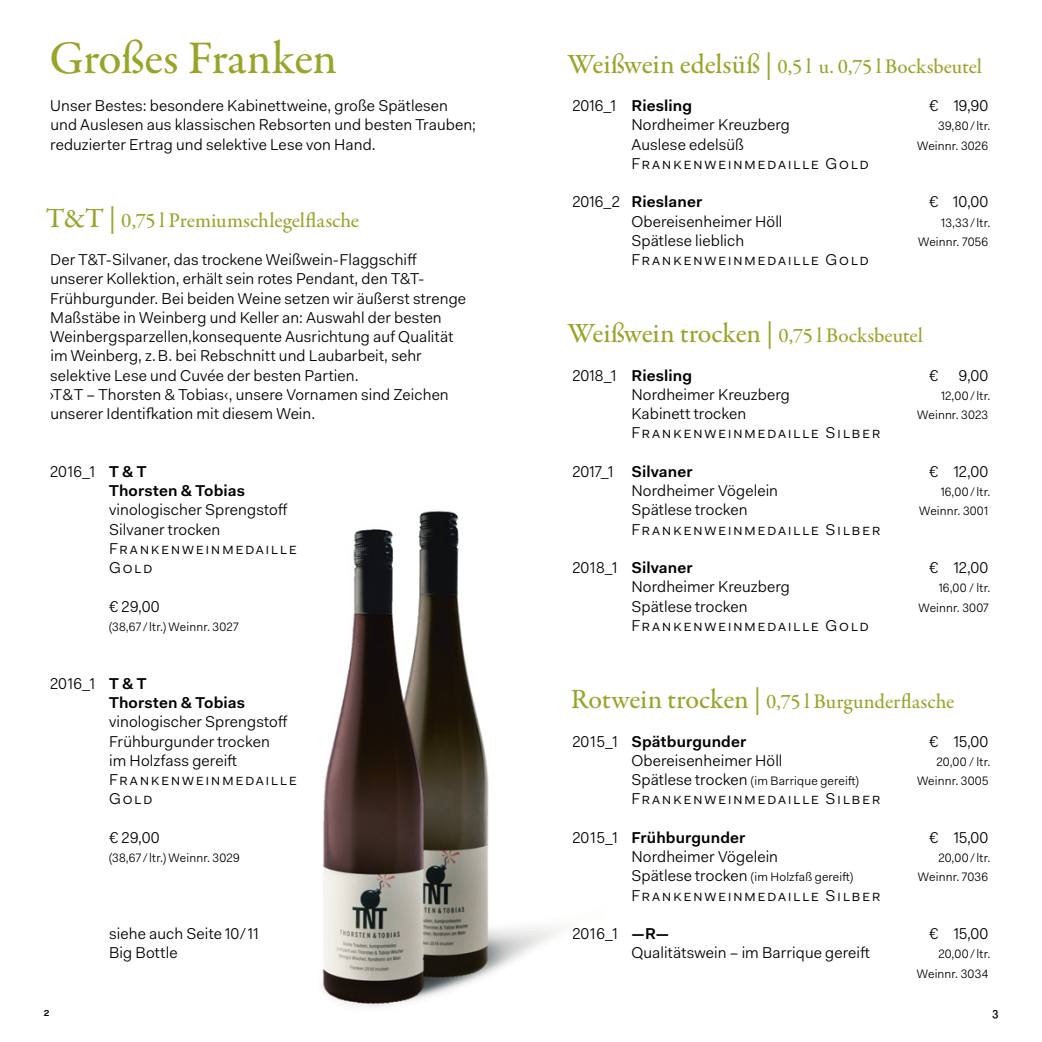
<style>
.page{position:relative;width:1042px;height:1042px;background:#fff}
.page>*{position:absolute;margin:0;border:0;box-sizing:border-box;transform-origin:0 0}
.t1{font:500 47.25px "Garamond Premr Pro";letter-spacing:-.015em;color:#99a429}
.t2{font:500 28px "Garamond Premr Pro";color:#99a429}
.t3{font:500 21px "Garamond Premr Pro";color:#99a429}
.t4{font:15.75px/19.2px "Fakt Pro Blond";letter-spacing:.01em;color:#000}
.t5{font:600 15.75px "Fakt Pro";letter-spacing:.01em;color:#000}
.t6{font:15.75px "Fakt Pro Blond";letter-spacing:.095em;color:#000}
.t7{font:15.75px "Fakt Pro Blond";letter-spacing:.1em;color:#000}
.t8{font:15.75px/19.2px "Fakt Pro Blond";letter-spacing:.075em;color:#000}
.t9{font:12.25px/19.2px "Fakt Pro Blond";letter-spacing:.015em;color:#000;text-align:right}
.t10{font:500 12.25px "Fakt Sm Con Pro";color:#000}
.s1{font-size:28px}
.s2{font-family:"Fakt Pro";font-weight:600}
.s3{font-family:"Fakt Pro Blond";font-weight:400}
.s4{font-size:21px}
.s5{font-size:15.75px}
</style>
<div class="page">
<img style="left:321px;top:510px;width:244px;height:497px">
<h1 class="t1" style="left:49px;top:29px;width:289px">Großes Franken</h1>
<p class="t4" style="left:50px;top:96px;width:427px">Unser Bestes: besondere Kabinettweine, große Spätlesen und Auslesen aus klassischen Rebsorten und besten Trauben; reduzierter Ertrag und selektive Lese von Hand.</p>
<h3 class="t3" style="left:46px;top:207px;width:315px"><span class="s1">T&amp;T |</span> 0,75 l Premiumschlegelflasche</h3>
<p class="t4" style="left:49px;top:250px;width:418px">Der T&amp;T-Silvaner, das trockene Weißwein-Flaggschiff unserer Kollektion, erhält sein rotes Pendant, den T&amp;T-Frühburgunder. Bei beiden Weine setzen wir äußerst strenge Maßstäbe in Weinberg und Keller an: Auswahl der besten Weinbergsparzellen,konsequente Ausrichtung auf Qualität im Weinberg, z.B. bei Rebschnitt und Laubarbeit, sehr selektive Lese und Cuvée der besten Partien.<br>›T&amp;T – Thorsten &amp; Tobias‹, unsere Vornamen sind Zeichen unserer Identifkation mit diesem Wein.</p>
<p class="t4" style="left:50px;top:462px;width:98px">2016_1 <span class="s2">T &amp; T</span></p>
<p class="t5" style="left:109px;top:480px;width:137px">Thorsten &amp; Tobias</p>
<p class="t8" style="left:109px;top:500px;width:189px">vinologischer Sprengstoff<br>Silvaner trocken<br>Frankenweinmedaille<br>Gold</p>
<p class="t4" style="left:109px;top:596px;width:52px">€ 29,00</p>
<p class="t9" style="left:109px;top:617px;width:131px">(38,67 / ltr.) Weinnr. 3027</p>
<p class="t4" style="left:50px;top:673px;width:98px">2016_1 <span class="s2">T &amp; T</span></p>
<p class="t5" style="left:109px;top:692px;width:137px">Thorsten &amp; Tobias</p>
<p class="t4" style="left:109px;top:712px;width:189px">vinologischer Sprengstoff<br>Frühburgunder trocken<br>im Holzfass gereift<br>Frankenweinmedaille<br>Gold</p>
<p class="t4" style="left:109px;top:827px;width:52px">€ 29,00</p>
<p class="t9" style="left:109px;top:848px;width:132px">(38,67 / ltr.) Weinnr. 3029</p>
<p class="t4" style="left:109px;top:924px;width:151px">siehe auch Seite 10/11<br>Big Bottle</p>
<h3 class="t3" style="left:567px;top:53px;width:416px"><span class="s1">Weißwein edelsüß |</span> 0,5 l u. 0,75 l Bocksbeutel</h3>
<p class="t5" style="left:572px;top:95px;width:121px"><span class="s3">2016_1</span> Riesling</p>
<p class="t4" style="left:929px;top:96px;width:61px">€ 19,90</p>
<p class="t4" style="left:631px;top:115px;width:160px">Nordheimer Kreuzberg</p>
<p class="t9" style="left:938px;top:116px;width:54px">39,80/ltr.</p>
<p class="t4" style="left:631px;top:134px;width:114px">Auslese edelsüß</p>
<p class="t9" style="left:917px;top:136px;width:72px">Weinnr. 3026</p>
<p class="t7" style="left:631px;top:153px;width:239px">Frankenweinmedaille Gold</p>
<p class="t5" style="left:572px;top:191px;width:131px"><span class="s3">2016_2</span> Rieslaner</p>
<p class="t4" style="left:929px;top:192px;width:61px">€ 10,00</p>
<p class="t4" style="left:631px;top:211px;width:153px">Obereisenheimer Höll</p>
<p class="t9" style="left:941px;top:213px;width:51px">13,33/ ltr.</p>
<p class="t4" style="left:631px;top:231px;width:114px">Spätlese lieblich</p>
<p class="t9" style="left:918px;top:232px;width:71px">Weinnr. 7056</p>
<p class="t7" style="left:631px;top:249px;width:239px">Frankenweinmedaille Gold</p>
<h2 class="t2" style="left:567px;top:316px;width:357px">Weißwein trocken | <span class="s4">0,75 l Bocksbeutel</span></h2>
<p class="t5" style="left:572px;top:365px;width:121px"><span class="s3">2018_1</span> Riesling</p>
<p class="t4" style="left:929px;top:365px;width:11px">€</p>
<p class="t4" style="left:959px;top:365px;width:31px">9,00</p>
<p class="t4" style="left:631px;top:385px;width:160px">Nordheimer Kreuzberg</p>
<p class="t9" style="left:941px;top:386px;width:51px">12,00/ ltr.</p>
<p class="t4" style="left:631px;top:404px;width:116px">Kabinett trocken</p>
<p class="t9" style="left:917px;top:405px;width:72px">Weinnr. 3023</p>
<p class="t6" style="left:631px;top:422px;width:251px">Frankenweinmedaille Silber</p>
<p class="t5" style="left:572px;top:461px;width:122px"><span class="s3">2017_1</span> Silvaner</p>
<p class="t4" style="left:929px;top:462px;width:61px">€ 12,00</p>
<p class="t4" style="left:631px;top:481px;width:148px">Nordheimer Vögelein</p>
<p class="t9" style="left:941px;top:482px;width:51px">16,00/ ltr.</p>
<p class="t4" style="left:631px;top:500px;width:118px">Spätlese trocken</p>
<p class="t9" style="left:919px;top:501px;width:71px">Weinnr. 3001</p>
<p class="t6" style="left:631px;top:519px;width:251px">Frankenweinmedaille Silber</p>
<p class="t5" style="left:572px;top:557px;width:122px"><span class="s3">2018_1</span> Silvaner</p>
<p class="t4" style="left:929px;top:558px;width:61px">€ 12,00</p>
<p class="t4" style="left:631px;top:577px;width:160px">Nordheimer Kreuzberg</p>
<p class="t9" style="left:939px;top:578px;width:53px">16,00 / ltr.</p>
<p class="t4" style="left:631px;top:596px;width:118px">Spätlese trocken</p>
<p class="t9" style="left:918px;top:598px;width:72px">Weinnr. 3007</p>
<p class="t7" style="left:631px;top:615px;width:239px">Frankenweinmedaille Gold</p>
<h3 class="t3" style="left:571px;top:689px;width:385px"><span class="s1">Rotwein trocken |</span> 0,75 l Burgunderflasche</h3>
<p class="t5" style="left:572px;top:730px;width:176px"><span class="s3">2015_1</span> Spätburgunder</p>
<p class="t4" style="left:929px;top:731px;width:61px">€ 15,00</p>
<p class="t4" style="left:631px;top:750px;width:153px">Obereisenheimer Höll</p>
<p class="t9" style="left:936px;top:752px;width:55px">20,00 / ltr.</p>
<p class="t9" style="left:631px;top:771px;width:229px"><span class="s5">Spätlese trocken</span> (im Barrique gereift)</p>
<p class="t9" style="left:917px;top:771px;width:73px">Weinnr. 3005</p>
<p class="t6" style="left:631px;top:788px;width:251px">Frankenweinmedaille Silber</p>
<p class="t5" style="left:572px;top:827px;width:175px"><span class="s3">2015_1</span> Frühburgunder</p>
<p class="t4" style="left:929px;top:827px;width:61px">€ 15,00</p>
<p class="t4" style="left:631px;top:847px;width:148px">Nordheimer Vögelein</p>
<p class="t9" style="left:938px;top:848px;width:54px">20,00/ ltr.</p>
<p class="t9" style="left:631px;top:867px;width:223px"><span class="s5">Spätlese trocken</span> (im Holzfaß gereift)</p>
<p class="t9" style="left:918px;top:867px;width:72px">Weinnr. 7036</p>
<p class="t6" style="left:631px;top:884px;width:251px">Frankenweinmedaille Silber</p>
<p class="t4" style="left:572px;top:924px;width:98px">2016_1 <span class="s2">—R—</span></p>
<p class="t4" style="left:929px;top:924px;width:61px">€ 15,00</p>
<p class="t4" style="left:631px;top:943px;width:240px">Qualitätswein – im Barrique gereift</p>
<p class="t9" style="left:917px;top:944px;width:75px">20,00/ ltr.<br>Weinnr. 3034</p>
<p class="t10" style="left:44px;top:1003px;width:7px">2</p>
<p class="t10" style="left:992px;top:1003px;width:7px">3</p>
</div>
